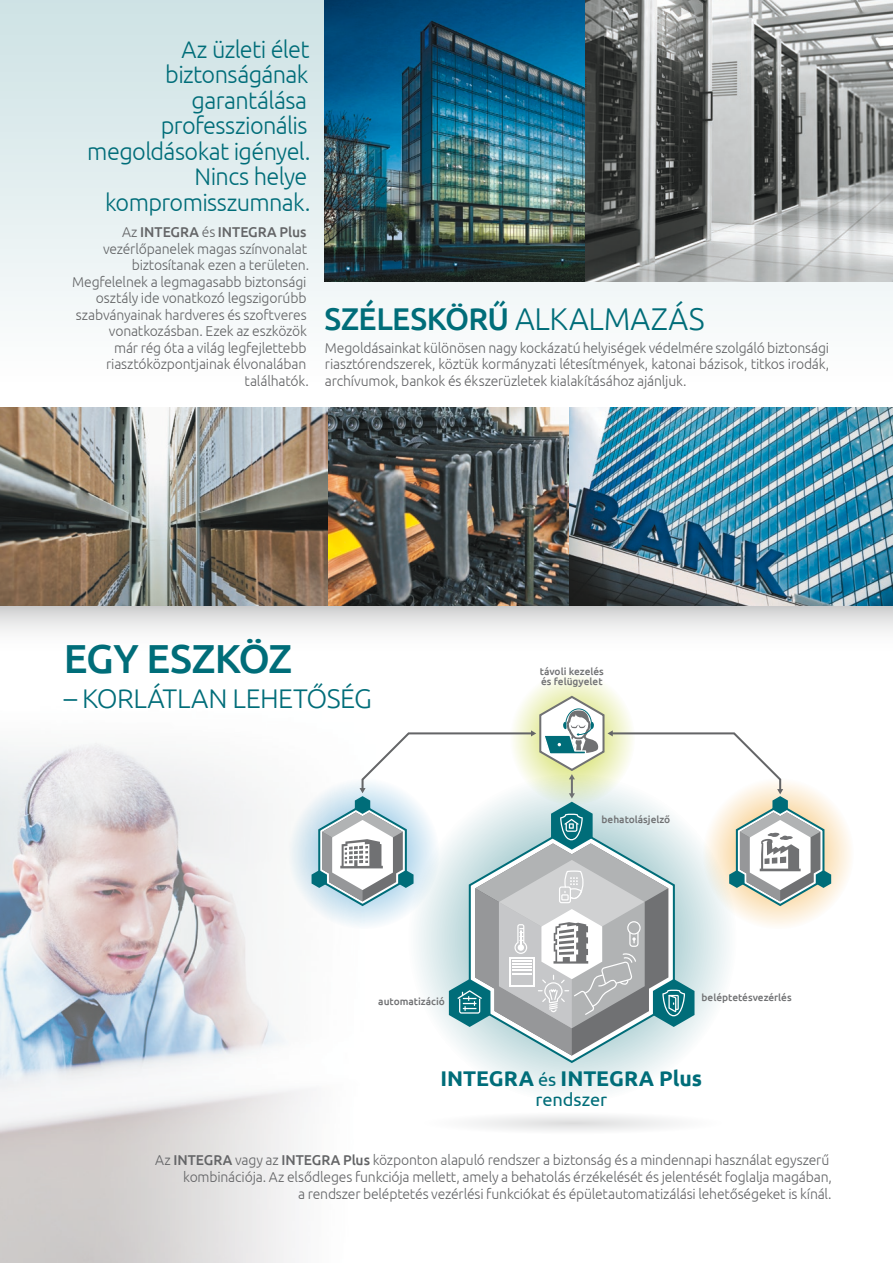
<style>
.page{position:relative;width:893px;height:1263px;background:#fff}
.page>*{position:absolute;margin:0;border:0;box-sizing:border-box;transform-origin:0 0}
.t1{font:500 40.5px "Ubuntu";letter-spacing:-.02em;color:#006d79}
.t2{font:500 31.5px "Ubuntu";letter-spacing:-.015em;color:#006d79}
.t3{font:300 27px "Ubuntu";letter-spacing:-.02em;color:#006d79}
.t4{font:300 24px/25.5px "Ubuntu";letter-spacing:-.025em;color:#006d79;text-align:right}
.t5{font:700 21.3px "Ubuntu";letter-spacing:-.005em;color:#006d79}
.t6{font:18.15px "Ubuntu";letter-spacing:-.005em;color:#006d79}
.t7{font:300 14.25px/16.5px "Ubuntu";letter-spacing:-.015em;color:#646567;text-align:right}
.t8{font:500 10.2px/10.8px "Ubuntu";color:#707173}
.s1{font-weight:500}
.s2{font-weight:300}
.s3{font-weight:400;font-size:18.15px}
</style>
<div class="page">
<div style="left:0;top:0;width:893px;height:386px;background:linear-gradient(to bottom,#cbe0e3,#fdfdfd)"></div>
<img style="left:0;top:743px;width:308px;height:520px">
<svg style="left:0;top:606px;width:877px;height:26px"></svg>
<svg style="left:408px;top:774px;width:329px;height:329px"></svg>
<svg style="left:509px;top:671px;width:126px;height:134px"></svg>
<svg style="left:288px;top:777px;width:152px;height:152px"></svg>
<svg style="left:702px;top:777px;width:152px;height:152px"></svg>
<svg style="left:467px;top:1056px;width:209px;height:8px"></svg>
<svg style="left:471px;top:1115px;width:204px;height:16px"></svg>
<svg style="left:312px;top:694px;width:519px;height:362px"></svg>
<img style="left:325px;top:0;width:568px;height:281px">
<img style="left:327px;top:407px;width:550px;height:199px">
<img style="left:0;top:407px;width:327px;height:199px">
<img style="left:877px;top:407px;width:16px;height:225px">
<h3 class="t4" style="left:87px;top:36px;width:225px">Az üzleti élet biztonságának garantálása professzionális megoldásokat igényel.<br>Nincs helye kompromisszumnak.</h3>
<p class="t7" style="left:72px;top:224px;width:238px">Az <span class="s1">INTEGRA</span> és <span class="s1">INTEGRA Plus </span>vezérlőpanelek magas színvonalat biztosítanak ezen a területen.<br>Megfelelnek a legmagasabb biztonsági osztály ide vonatkozó legszigorúbb szabványainak hardveres és szoftveres vonatkozásban. Ezek az eszközök<br>már rég óta a világ legfejlettebb riasztóközpontjainak élvonalában találhatók.</p>
<h2 class="t2" style="left:325px;top:299px;width:382px">SZÉLESKÖRŰ <span class="s2">ALKALMAZÁS</span></h2>
<p class="t7" style="left:325px;top:339px;width:506px;text-align:justify">Megoldásainkat különösen nagy kockázatú helyiségek védelmére szolgáló biztonsági riasztórendszerek, köztük kormányzati létesítmények, katonai bázisok, titkos irodák, archívumok, bankok és ékszerüzletek kialakításához ajánljuk.</p>
<h1 class="t1" style="left:64px;top:633px;width:230px">EGY ESZKÖZ</h1>
<h3 class="t3" style="left:64px;top:682px;width:310px">– KORLÁTLAN LEHETŐSÉG</h3>
<p class="t8" style="left:540px;top:665px;width:65px">távoli kezelés és felügyelet</p>
<p class="t8" style="left:602px;top:814px;width:70px">behatolásjelző</p>
<p class="t8" style="left:378px;top:995px;width:68px">automatizáció</p>
<p class="t8" style="left:702px;top:991px;width:92px">beléptetésvezérlés</p>
<h3 class="t5" style="left:440px;top:1065px;width:263px">INTEGRA <span class="s3">és</span> INTEGRA Plus</h3>
<p class="t6" style="left:535px;top:1088px;width:73px">rendszer</p>
<p class="t7" style="left:155px;top:1151px;width:678px;line-height:17.2px">Az <span class="s1">INTEGRA</span> vagy az <span class="s1">INTEGRA Plus</span> központon alapuló rendszer a biztonság és a mindennapi használat egyszerű kombinációja. Az elsődleges funkciója mellett, amely a behatolás érzékelését és jelentését foglalja magában,<br>a rendszer beléptetés vezérlési funkciókat és épületautomatizálási lehetőségeket is kínál.</p>
</div>
